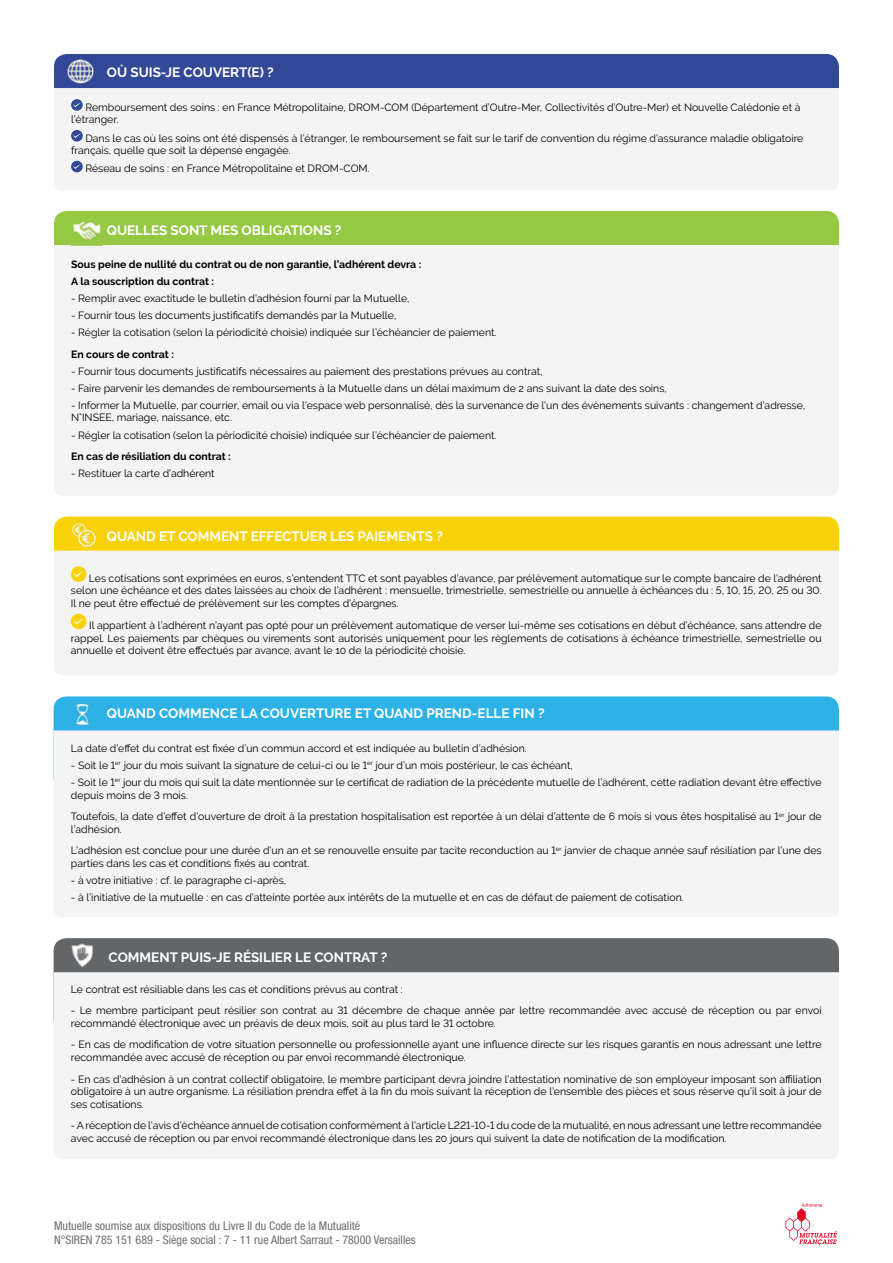
<style>
.page{position:relative;width:893px;height:1263px;background:#fff}
.page>*{position:absolute;margin:0;border:0;box-sizing:border-box;transform-origin:0 0}
.t1{font:700 13.5px "Raleway";color:#fff}
.t2{font:condensed 12px/13.5px "Helvetica Neue LT Std";color:#706f6f}
.t3{font:10.5px/12.6px "Raleway";color:#000}
.t4{font:700 10.5px/17.1px "Raleway";color:#000}
</style>
<div class="page">
<div style="left:54px;top:54px;width:785px;height:94px;background:#344898;border-radius:13px"></div>
<div style="left:54px;top:211px;width:785px;height:94px;background:#95c943;border-radius:13px"></div>
<div style="left:54px;top:517px;width:785px;height:94px;background:#f7d208;border-radius:13px"></div>
<div style="left:54px;top:696px;width:785px;height:95px;background:#2eb1e6;border-radius:13px"></div>
<div style="left:54px;top:88px;width:785px;height:102px;background:#f4f4f4"></div>
<div style="left:54px;top:245px;width:785px;height:250px;background:#f4f4f4"></div>
<div style="left:54px;top:551px;width:785px;height:124px;background:#f4f4f4"></div>
<div style="left:54px;top:730px;width:785px;height:187px;background:#f4f4f4"></div>
<img style="left:67px;top:57px;width:27px;height:27px">
<img style="left:72px;top:219px;width:31px;height:25px">
<img style="left:71px;top:522px;width:25px;height:25px">
<img style="left:70px;top:701px;width:22px;height:24px">
<svg style="left:71px;top:99px;width:12px;height:12px"></svg>
<svg style="left:73px;top:102px;width:9px;height:5px"></svg>
<svg style="left:71px;top:130px;width:12px;height:12px"></svg>
<svg style="left:73px;top:133px;width:9px;height:5px"></svg>
<div style="left:71px;top:161px;width:12px;height:11px;background:#344898;border-radius:50%"></div>
<svg style="left:73px;top:164px;width:8px;height:5px"></svg>
<div style="left:54px;top:938px;width:785px;height:94px;background:#626669;border-radius:13px"></div>
<div style="left:54px;top:972px;width:785px;height:187px;background:#f4f4f4"></div>
<img style="left:71px;top:943px;width:22px;height:25px">
<svg style="left:71px;top:566px;width:15px;height:16px"></svg>
<svg style="left:73px;top:570px;width:12px;height:7px"></svg>
<div style="left:71px;top:614px;width:15px;height:15px;background:#f7d208;border-radius:50%"></div>
<svg style="left:73px;top:618px;width:11px;height:7px"></svg>
<svg style="left:785px;top:1203px;width:52px;height:43px"></svg>
<p class="t1" style="left:107px;top:65px;width:168px">OÙ SUIS-JE COUVERT(E) ?</p>
<p class="t3" style="left:71px;top:101px;width:731px;text-indent:14px">Remboursement des soins : en France Métropolitaine, DROM-COM (Département d’Outre-Mer, Collectivités d’Outre-Mer) et Nouvelle Calédonie et à l’étranger.</p>
<p class="t3" style="left:71px;top:132px;width:734px;text-indent:14px">Dans le cas où les soins ont été dispensés à l’étranger, le remboursement se fait sur le tarif de convention du régime d’assurance maladie obligatoire français, quelle que soit la dépense engagée.</p>
<p class="t3" style="left:85px;top:162px;width:286px">Réseau de soins : en France Métropolitaine et DROM-COM.</p>
<p class="t1" style="left:107px;top:222px;width:236px">QUELLES SONT MES OBLIGATIONS ?</p>
<p class="t4" style="left:71px;top:256px;width:352px">Sous peine de nullité du contrat ou de non garantie, l’adhérent devra :<br>A la souscription du contrat :</p>
<p class="t3" style="left:71px;top:292px;width:340px">- Remplir avec exactitude le bulletin d’adhésion fourni par la Mutuelle,</p>
<p class="t3" style="left:71px;top:309px;width:327px">- Fournir tous les documents justificatifs demandés par la Mutuelle,</p>
<p class="t3" style="left:71px;top:326px;width:427px">- Régler la cotisation (selon la périodicité choisie) indiquée sur l’échéancier de paiement.</p>
<p class="t4" style="left:71px;top:345px;width:104px">En cours de contrat :</p>
<p class="t3" style="left:71px;top:365px;width:473px">- Fournir tous documents justificatifs nécessaires au paiement des prestations prévues au contrat,</p>
<p class="t3" style="left:71px;top:382px;width:597px">- Faire parvenir les demandes de remboursements à la Mutuelle dans un délai maximum de 2 ans suivant la date des soins,</p>
<p class="t3" style="left:71px;top:399px;width:736px">- Informer la Mutuelle, par courrier, email ou via l’espace web personnalisé, dès la survenance de l’un des évènements suivants : changement d’adresse,<br>N°INSEE, mariage, naissance, etc.</p>
<p class="t3" style="left:71px;top:428px;width:427px">- Régler la cotisation (selon la périodicité choisie) indiquée sur l’échéancier de paiement.</p>
<p class="t4" style="left:71px;top:448px;width:161px">En cas de résiliation du contrat :</p>
<p class="t3" style="left:71px;top:467px;width:145px">- Restituer la carte d’adhérent</p>
<p class="t1" style="left:107px;top:529px;width:338px">QUAND ET COMMENT EFFECTUER LES PAIEMENTS ?</p>
<p class="t3" style="left:71px;top:572px;width:752px;text-align:justify;text-indent:18px">Les cotisations sont exprimées en euros, s’entendent TTC et sont payables d’avance, par prélèvement automatique sur le compte bancaire de l’adhérent selon une échéance et des dates laissées au choix de l’adhérent : mensuelle, trimestrielle, semestrielle ou annuelle à échéances du : 5, 10, 15, 20, 25 ou 30.<br>Il ne peut être effectué de prélèvement sur les comptes d’épargnes.</p>
<p class="t3" style="left:71px;top:619px;width:752px;text-align:justify;text-indent:18px">Il appartient à l’adhérent n’ayant pas opté pour un prélèvement automatique de verser lui-même ses cotisations en début d’échéance, sans attendre de rappel. Les paiements par chèques ou virements sont autorisés uniquement pour les règlements de cotisations à échéance trimestrielle, semestrielle ou annuelle et doivent être effectués par avance, avant le 10 de la périodicité choisie.</p>
<p class="t1" style="left:107px;top:706px;width:439px">QUAND COMMENCE LA COUVERTURE ET QUAND PREND-ELLE FIN ?</p>
<p class="t3" style="left:71px;top:742px;width:457px">La date d’effet du contrat est fixée d’un commun accord et est indiquée au bulletin d’adhésion.</p>
<p class="t3" style="left:71px;top:759px;width:503px">- Soit le 1<sup>er</sup> jour du mois suivant la signature de celui-ci ou le 1<sup>er</sup> jour d’un mois postérieur, le cas échéant,</p>
<p class="t3" style="left:71px;top:776px;width:752px">- Soit le 1<sup>er</sup> jour du mois qui suit la date mentionnée sur le certificat de radiation de la précédente mutuelle de l’adhérent, cette radiation devant être effective depuis moins de 3 mois.</p>
<p class="t3" style="left:71px;top:810px;width:752px">Toutefois, la date d’effet d’ouverture de droit à la prestation hospitalisation est reportée à un délai d’attente de 6 mois si vous êtes hospitalisé au 1<sup>er</sup> jour de l’adhésion.</p>
<p class="t3" style="left:71px;top:844px;width:752px">L’adhésion est conclue pour une durée d’un an et se renouvelle ensuite par tacite reconduction au 1<sup>er</sup> janvier de chaque année sauf résiliation par l’une des parties dans les cas et conditions fixés au contrat.</p>
<p class="t3" style="left:71px;top:874px;width:217px">- à votre initiative : cf. le paragraphe ci-après,</p>
<p class="t3" style="left:71px;top:891px;width:614px">- à l’initiative de la mutuelle : en cas d’atteinte portée aux intérêts de la mutuelle et en cas de défaut de paiement de cotisation.</p>
<p class="t1" style="left:109px;top:949px;width:280px">COMMENT PUIS-JE RÉSILIER LE CONTRAT ?</p>
<p class="t3" style="left:71px;top:983px;width:333px">Le contrat est résiliable dans les cas et conditions prévus au contrat :</p>
<p class="t3" style="left:71px;top:1004px;width:752px">- Le membre participant peut résilier son contrat au 31 décembre de chaque année par lettre recommandée avec accusé de réception ou par envoi recommandé électronique avec un préavis de deux mois, soit au plus tard le 31 octobre.</p>
<p class="t3" style="left:71px;top:1038px;width:752px">- En cas de modification de votre situation personnelle ou professionnelle ayant une influence directe sur les risques garantis en nous adressant une lettre recommandée avec accusé de réception ou par envoi recommandé électronique.</p>
<p class="t3" style="left:71px;top:1072px;width:752px;text-align:justify">- En cas d’adhésion à un contrat collectif obligatoire, le membre participant devra joindre l’attestation nominative de son employeur imposant son affiliation obligatoire à un autre organisme. La résiliation prendra effet à la fin du mois suivant la réception de l’ensemble des pièces et sous réserve qu’il soit à jour de ses cotisations.</p>
<p class="t3" style="left:71px;top:1119px;width:752px">- A réception de l’avis d’échéance annuel de cotisation conformément à l’article L221-10-1 du code de la mutualité, en nous adressant une lettre recommandée avec accusé de réception ou par envoi recommandé électronique dans les 20 jours qui suivent la date de notification de la modification.</p>
<p class="t2" style="left:54px;top:1219px;width:363px">Mutuelle soumise aux dispositions du Livre II du Code de la Mutualité<br>N°SIREN 785 151 689 - Siège social : 7 - 11 rue Albert Sarraut - 78000 Versailles</p>
</div>
